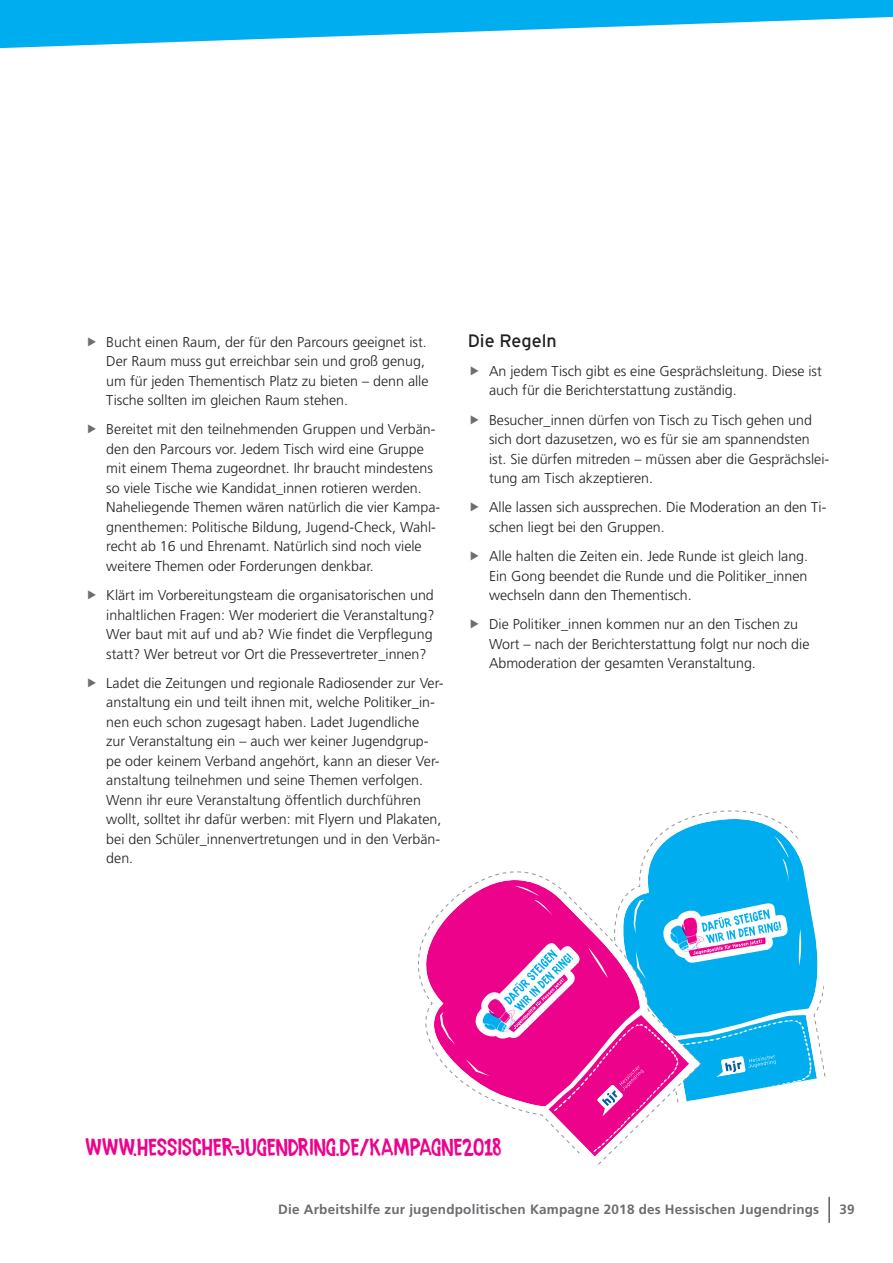
<style>
.page{position:relative;width:893px;height:1263px;background:#fff}
.page>*{position:absolute;margin:0;border:0;box-sizing:border-box;transform-origin:0 0}
.t1{font:25.5px "Ramkoers";color:#ed028c}
.t2{font:18px "Interstate";color:#231f20}
.t3{font:300 14.25px/19.5px "Frutiger LT Std";color:#231f20}
.t4{font:700 13.5px "Frutiger LT Std";letter-spacing:.015em;color:#6c6d70}
</style>
<div class="page">
<svg style="left:0;top:0;width:893px;height:49px;fill:#00aeef"></svg>
<svg style="left:418px;top:810px;width:412px;height:413px"></svg>
<p class="t3" style="left:106px;top:332px;width:324px">Bucht einen Raum, der für den Parcours geeignet ist.<br>Der Raum muss gut erreichbar sein und groß genug, um für jeden Thementisch Platz zu bieten – denn alle Tische sollten im gleichen Raum stehen.</p>
<p class="t3" style="left:106px;top:420px;width:335px">Bereitet mit den teilnehmenden Gruppen und Verbän&shy;den den Parcours vor. Jedem Tisch wird eine Gruppe mit einem Thema zugeordnet. Ihr braucht mindestens so viele Tische wie Kandidat_innen rotieren werden.<br>Naheliegende Themen wären natürlich die vier Kampa&shy;gnenthemen: Politische Bildung, Jugend-Check, Wahl&shy;recht ab 16 und Ehrenamt. Natürlich sind noch viele weitere Themen oder Forderungen denkbar.</p>
<p class="t3" style="left:106px;top:585px;width:330px">Klärt im Vorbereitungsteam die organisatorischen und inhaltlichen Fragen: Wer moderiert die Veranstaltung?<br>Wer baut mit auf und ab? Wie findet die Verpflegung statt? Wer betreut vor Ort die Pressevertreter_innen?</p>
<p class="t3" style="left:106px;top:673px;width:339px">Ladet die Zeitungen und regionale Radiosender zur Ver&shy;anstaltung ein und teilt ihnen mit, welche Politiker_in&shy;nen euch schon zugesagt haben. Ladet Jugendliche<br>zur Veranstaltung ein – auch wer keiner Jugendgrup&shy;pe oder keinem Verband angehört, kann an dieser Ver&shy;anstaltung teilnehmen und seine Themen verfolgen.<br>Wenn ihr eure Veranstaltung öffentlich durchführen wollt, solltet ihr dafür werben: mit Flyern und Plakaten, bei den Schüler_innenvertretungen und in den Verbän&shy;den.</p>
<p class="t2" style="left:468px;top:329px;width:91px">Die Regeln</p>
<p class="t3" style="left:489px;top:361px;width:334px">An jedem Tisch gibt es eine Gesprächsleitung. Diese ist auch für die Berichterstattung zuständig.</p>
<p class="t3" style="left:489px;top:410px;width:342px">Besucher_innen dürfen von Tisch zu Tisch gehen und sich dort dazusetzen, wo es für sie am spannendsten ist. Sie dürfen mitreden – müssen aber die Gesprächslei&shy;tung am Tisch akzeptieren.</p>
<p class="t3" style="left:489px;top:498px;width:339px">Alle lassen sich aussprechen. Die Moderation an den Ti&shy;schen liegt bei den Gruppen.</p>
<p class="t3" style="left:489px;top:547px;width:321px;text-align:justify">Alle halten die Zeiten ein. Jede Runde ist gleich lang.<br>Ein Gong beendet die Runde und die Politiker_innen wechseln dann den Thementisch.</p>
<p class="t3" style="left:489px;top:615px;width:322px">Die Politiker_innen kommen nur an den Tischen zu<br>Wort – nach der Berichterstattung folgt nur noch die<br>Abmoderation der gesamten Veranstaltung.</p>
<h1 class="t1" style="left:85px;top:1132px;width:418px">WWW.HESSISCHER-JUGENDRING.DE/KAMPAGNE2018</h1>
<p class="t4" style="left:278px;top:1201px;width:542px">Die Arbeitshilfe zur jugendpolitischen Kampagne 2018 des Hessischen Jugendrings</p>
<p class="t4" style="left:839px;top:1201px;width:17px">39</p>
</div>
